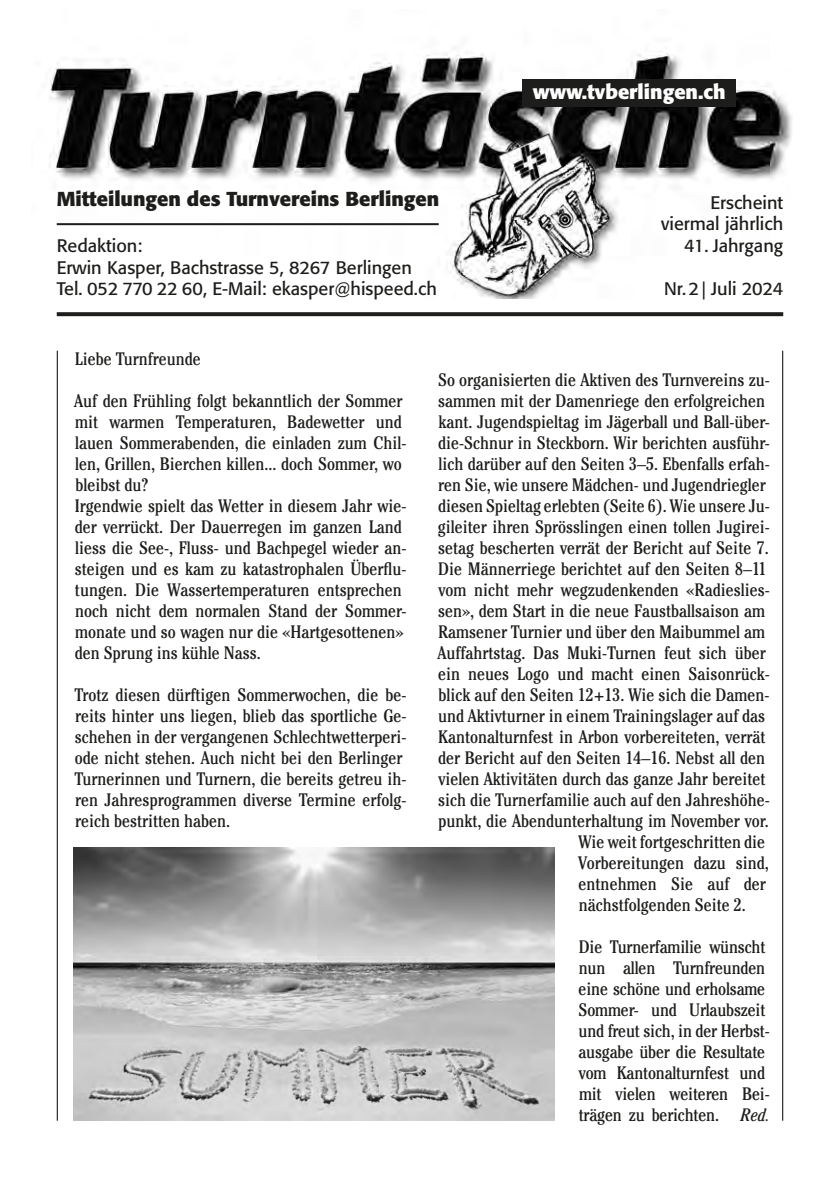
<style>
.page{position:relative;width:840px;height:1191px;background:#fff}
.page>*{position:absolute;margin:0;border:0;box-sizing:border-box;transform-origin:0 0}
.t1{font:700 20px "Formata";color:#1d1d1b}
.t2{font:700 20px "Formata";color:#fff}
.t3{font:condensed 18px/21px "Cheltenham LT";color:#1d1d1b}
.t4{font:18px/21.6px "Formata";color:#1d1d1b}
.s1{font-style:italic}
</style>
<div class="page">
<img style="left:50px;top:53px;width:742px;height:245px">
<hr style="left:57px;top:223px;width:381px;height:2px;background:#1d1d1b">
<div style="left:522px;top:79px;width:213px;height:28px;background:#1d1d1b"></div>
<svg style="left:57px;top:312px;width:725px;height:4px;background:#272725"></svg>
<hr style="left:781px;top:351px;width:1px;height:769px;background:#1d1d1b">
<hr style="left:57px;top:351px;width:1px;height:769px;background:#1d1d1b">
<img style="left:74px;top:847px;width:480px;height:273px">
<p class="t1" style="left:57px;top:187px;width:384px">Mitteilungen des Turnvereins Berlingen</p>
<p class="t4" style="left:57px;top:235px;width:381px">Redaktion:<br>Erwin Kasper, Bachstrasse 5, 8267 Berlingen<br>Tel. 052 770 22 60, E-Mail: ekasper@hispeed.ch</p>
<p class="t2" style="left:532px;top:79px;width:194px">www.tvberlingen.ch</p>
<p class="t4" style="left:661px;top:191px;width:123px;text-align:right">Erscheint viermal jährlich</p>
<p class="t4" style="left:683px;top:235px;width:101px">41. Jahrgang</p>
<p class="t4" style="left:663px;top:278px;width:120px">Nr. 2 | Juli 2024</p>
<p class="t3" style="left:75px;top:348px;width:127px">Liebe Turnfreunde</p>
<p class="t3" style="left:74px;top:390px;width:333px">Auf den Frühling folgt bekanntlich der Sommer mit warmen Temperaturen, Badewetter und lauen Sommerabenden, die einladen zum Chil&shy;len, Grillen, Bierchen killen... doch Sommer, wo bleibst du?<br>Irgendwie spielt das Wetter in diesem Jahr wie&shy;der verrückt. Der Dauerregen im ganzen Land liess die See-, Fluss- und Bachpegel wieder an&shy;steigen und es kam zu katastrophalen Überflu&shy;tungen. Die Wassertemperaturen entsprechen noch nicht dem normalen Stand der Sommer&shy;monate und so wagen nur die «Hartgesottenen» den Sprung ins kühle Nass.</p>
<p class="t3" style="left:74px;top:684px;width:333px">Trotz diesen dürftigen Sommerwochen, die be&shy;reits hinter uns liegen, blieb das sportliche Ge&shy;schehen in der vergangenen Schlechtwetterperi&shy;ode nicht stehen. Auch nicht bei den Berlinger Turnerinnen und Turnern, die bereits getreu ih&shy;ren Jahresprogrammen diverse Termine erfolg&shy;reich bestritten haben.</p>
<p class="t3" style="left:438px;top:369px;width:333px">So organisierten die Aktiven des Turnvereins zu-</p>
<p class="t3" style="left:438px;top:390px;width:328px">sammen mit der Damenriege den erfolgreichen</p>
<p class="t3" style="left:438px;top:411px;width:332px">kant. Jugendspieltag im Jägerball und Ball-über-</p>
<p class="t3" style="left:438px;top:432px;width:333px">die-Schnur in Steckborn. Wir berichten ausführ-</p>
<p class="t3" style="left:438px;top:453px;width:332px">lich darüber auf den Seiten 3–5. Ebenfalls erfah-</p>
<p class="t3" style="left:438px;top:474px;width:329px">ren Sie, wie unsere Mädchen- und Jugendriegler</p>
<p class="t3" style="left:438px;top:495px;width:333px">diesen Spieltag erlebten (Seite 6). Wie unsere Ju-</p>
<p class="t3" style="left:437px;top:516px;width:333px">gileiter ihren Sprösslingen einen tollen Jugirei-</p>
<p class="t3" style="left:438px;top:537px;width:332px">setag bescherten verrät der Bericht auf Seite 7.</p>
<p class="t3" style="left:438px;top:558px;width:329px">Die Männerriege berichtet auf den Seiten 8–11</p>
<p class="t3" style="left:438px;top:579px;width:332px">vom nicht mehr wegzudenkenden «Radieslies-</p>
<p class="t3" style="left:438px;top:600px;width:328px">sen», dem Start in die neue Faustballsaison am</p>
<p class="t3" style="left:438px;top:621px;width:328px">Ramsener Turnier und über den Maibummel am</p>
<p class="t3" style="left:437px;top:642px;width:330px">Auffahrtstag. Das Muki-Turnen feut sich über</p>
<p class="t3" style="left:438px;top:663px;width:333px">ein neues Logo und macht einen Saisonrück-</p>
<p class="t3" style="left:438px;top:684px;width:332px">blick auf den Seiten 12+13. Wie sich die Damen-</p>
<p class="t3" style="left:438px;top:705px;width:328px">und Aktivturner in einem Trainingslager auf das</p>
<p class="t3" style="left:438px;top:726px;width:328px">Kantonalturnfest in Arbon vorbereiteten, verrät</p>
<p class="t3" style="left:438px;top:747px;width:328px">der Bericht auf den Seiten 14–16. Nebst all den</p>
<p class="t3" style="left:438px;top:768px;width:328px">vielen Aktivitäten durch das ganze Jahr bereitet</p>
<p class="t3" style="left:438px;top:789px;width:333px">sich die Turnerfamilie auch auf den Jahreshöhe-</p>
<p class="t3" style="left:438px;top:810px;width:332px">punkt, die Abendunterhaltung im November vor.</p>
<p class="t3" style="left:578px;top:831px;width:188px">Wie weit fortgeschritten die</p>
<p class="t3" style="left:578px;top:852px;width:192px">Vorbereitungen dazu sind,</p>
<p class="t3" style="left:578px;top:873px;width:188px">entnehmen Sie auf der</p>
<p class="t3" style="left:578px;top:894px;width:168px">nächstfolgenden Seite 2.</p>
<p class="t3" style="left:578px;top:936px;width:193px">Die Turnerfamilie wünscht nun allen Turnfreunden eine schöne und erholsame<br>Sommer- und Urlaubszeit und freut sich, in der Herbst&shy;ausgabe über die Resultate vom Kantonalturnfest und mit vielen weiteren Bei&shy;trägen zu berichten. <span class="s1">Red.</span></p>
</div>
